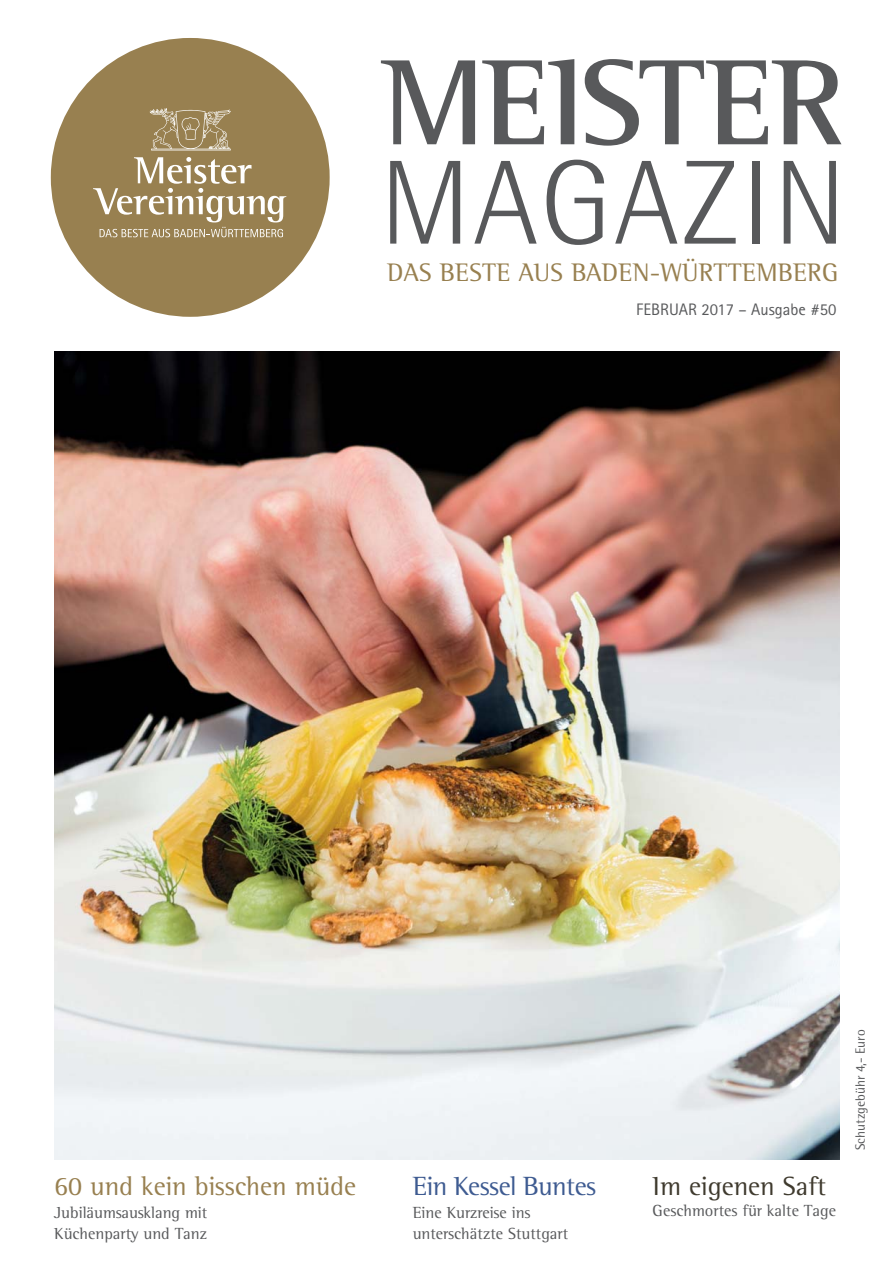
<style>
.page{position:relative;width:893px;height:1263px;background:#fff}
.page>*{position:absolute;margin:0;border:0;box-sizing:border-box;transform-origin:0 0}
.t1{font:700 124.5px "Rotis Semi Serif";letter-spacing:-.015em;color:#58595b}
.t2{font:300 119.85px "Rotis Semi Sans";letter-spacing:.02em;color:#58595b}
.t3{font:27px "Rotis Semi Serif";color:#988050}
.t4{font:27px "Rotis Semi Serif";letter-spacing:-.02em;color:#3e5b91}
.t5{font:27px "Rotis Semi Serif";color:#3f3a2e}
.t6{font:25.95px "Rotis Semi Serif";letter-spacing:.01em;color:#988050}
.t7{font:16.65px "Rotis Sans Serif";color:#58595b}
.t8{font:16.5px/20.5px "Rotis Semi Serif";color:#58595b}
.t9{font:13.5px "Rotis Semi Sans";color:#58595b}
</style>
<div class="page">
<img style="left:54px;top:351px;width:785px;height:808px">
<div style="left:51px;top:38px;width:279px;height:279px;background:#988050;border-radius:50%"></div>
<svg style="left:93px;top:157px;width:193px;height:80px"></svg>
<svg style="left:150px;top:108px;width:81px;height:42px"></svg>
<h1 class="t1" style="left:382px;top:28px;width:464px">MEISTER</h1>
<h2 class="t2" style="left:380px;top:161px;width:468px">MAGAZIN</h2>
<h3 class="t6" style="left:387px;top:262px;width:453px">DAS BESTE AUS BADEN-WÜRTTEMBERG</h3>
<p class="t7" style="left:636px;top:303px;width:202px">FEBRUAR 2017 – Ausgabe #50</p>
<h3 class="t3" style="left:54px;top:1175px;width:303px">60 und kein bisschen müde</h3>
<p class="t8" style="left:54px;top:1203px;width:155px">Jubiläumsausklang mit<br>Küchenparty und Tanz</p>
<h3 class="t4" style="left:413px;top:1175px;width:185px">Ein Kessel Buntes</h3>
<p class="t8" style="left:413px;top:1203px;width:157px">Eine Kurzreise ins unterschätzte Stuttgart</p>
<h3 class="t5" style="left:653px;top:1175px;width:175px">Im eigenen Saft</h3>
<p class="t8" style="left:653px;top:1201px;width:185px">Geschmortes für kalte Tage</p>
<p class="t9" style="left:855px;top:1150px;width:122px;rotate:-90deg">Schutzgebühr 4,- Euro</p>
</div>
